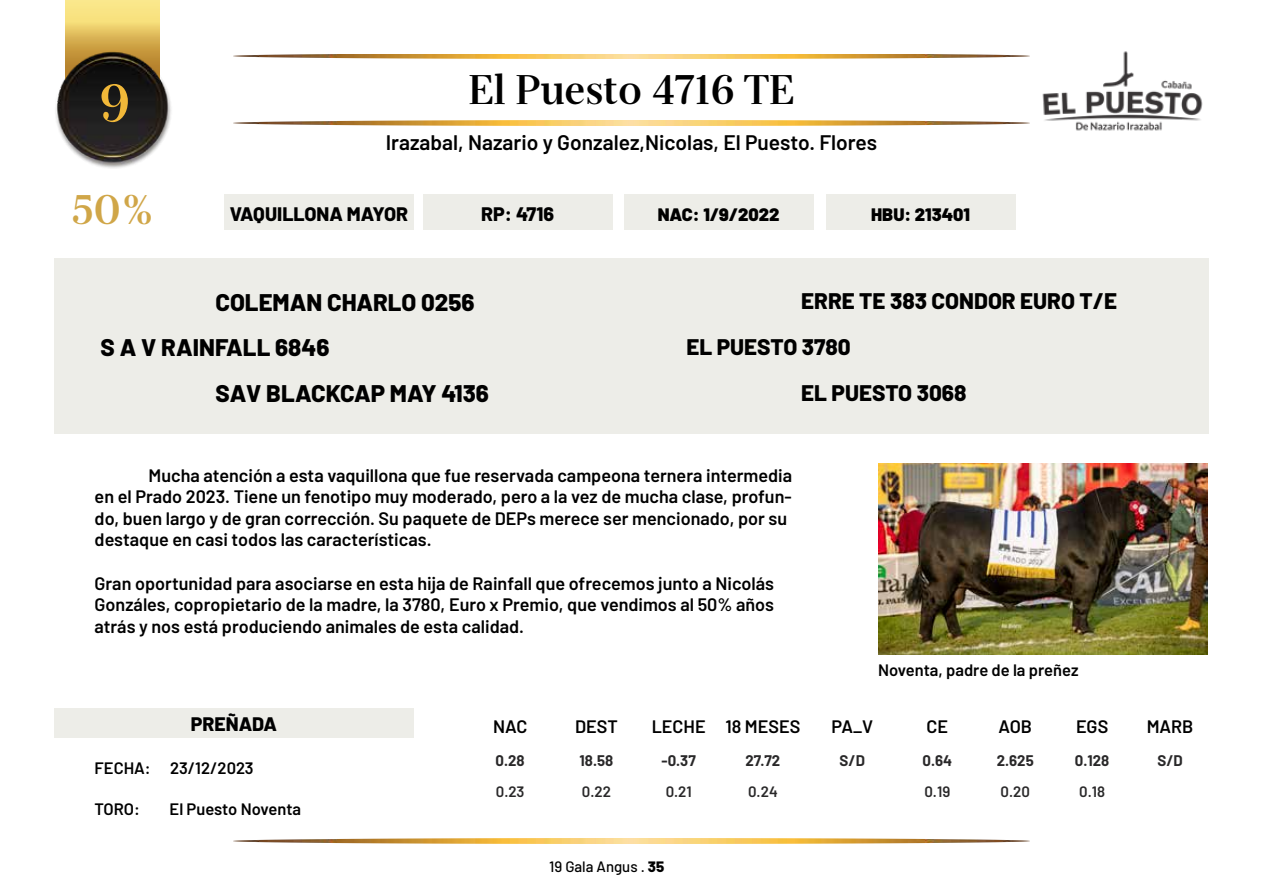
<style>
.page{position:relative;width:1263px;height:893px;background:#fff}
.page>*{position:absolute;margin:0;border:0;box-sizing:border-box;transform-origin:0 0}
.t1{font:700 52.5px "Serif 72 Beta";color:#f1b839}
.t2{font:700 40.5px "Serif 72 Beta";color:#000}
.t3{font:700 40.5px "Serif 72 Beta";color:#d0a648}
.t4{font:800 24px "Barlow";color:#000}
.t5{font:800 22.5px "Barlow";color:#000}
.t6{font:600 21px "Barlow";color:#000}
.t7{font:800 19.5px "Barlow";color:#000}
.t8{font:600 18px/21.6px "Barlow";color:#000}
.t9{font:900 18px "Barlow";color:#000}
.t10{font:600 16.5px "Barlow";color:#000}
.t11{font:700 15px "Barlow";color:#292829}
.t12{font:600 15px "Barlow";color:#292829}
.t13{font:500 15px "Barlow";color:#000}
.s1{font-weight:800}
</style>
<div class="page">
<img style="left:234px;top:839px;width:795px;height:4px">
<img style="left:65px;top:0;width:94px;height:50px">
<img style="left:55px;top:50px;width:116px;height:118px">
<img style="left:234px;top:54px;width:795px;height:4px">
<img style="left:234px;top:121px;width:795px;height:4px">
<div style="left:423px;top:194px;width:189px;height:35px;background:#edede8"></div>
<div style="left:54px;top:258px;width:1155px;height:176px;background:#edede8"></div>
<img style="left:878px;top:463px;width:330px;height:192px">
<div style="left:224px;top:194px;width:190px;height:35px;background:#edede8"></div>
<div style="left:826px;top:194px;width:189px;height:35px;background:#edede8"></div>
<div style="left:624px;top:194px;width:189px;height:35px;background:#edede8"></div>
<div style="left:54px;top:708px;width:360px;height:29px;background:#edede8"></div>
<img style="left:1042px;top:51px;width:161px;height:80px">
<h1 class="t1" style="left:100px;top:72px;width:32px">9</h1>
<h2 class="t3" style="left:72px;top:186px;width:84px">50%</h2>
<h2 class="t2" style="left:468px;top:65px;width:328px">El Puesto 4716 TE</h2>
<p class="t6" style="left:386px;top:127px;width:493px">Irazabal, Nazario y Gonzalez,Nicolas, El Puesto. Flores</p>
<p class="t7" style="left:230px;top:200px;width:180px">VAQUILLONA MAYOR</p>
<p class="t9" style="left:658px;top:201px;width:123px">NAC: 1/9/2022</p>
<p class="t9" style="left:871px;top:201px;width:100px">HBU: 213401</p>
<p class="t7" style="left:481px;top:200px;width:74px">RP: 4716</p>
<h3 class="t4" style="left:215px;top:284px;width:261px">COLEMAN CHARLO 0256</h3>
<h3 class="t4" style="left:101px;top:330px;width:230px">S A V RAINFALL 6846</h3>
<h3 class="t4" style="left:215px;top:376px;width:275px">SAV BLACKCAP MAY 4136</h3>
<p class="t5" style="left:801px;top:284px;width:317px">ERRE TE 383 CONDOR EURO T/E</p>
<p class="t5" style="left:686px;top:330px;width:166px">EL PUESTO 3780</p>
<p class="t5" style="left:801px;top:376px;width:167px">EL PUESTO 3068</p>
<p class="t8" style="left:95px;top:463px;width:699px;text-indent:54px">Mucha atención a esta vaquillona que fue reservada campeona ternera intermedia en el Prado 2023. Tiene un fenotipo muy moderado, pero a la vez de mucha clase, profun&shy;do, buen largo y de gran corrección. Su paquete de DEPs merece ser mencionado, por su destaque en casi todos las características.</p>
<p class="t8" style="left:95px;top:571px;width:681px;text-align:justify">Gran oportunidad para asociarse en esta hija de Rainfall que ofrecemos junto a Nicolás Gonzáles, copropietario de la madre, la 3780, Euro x Premio, que vendimos al 50% años atrás y nos está produciendo animales de esta calidad.</p>
<p class="t10" style="left:878px;top:658px;width:202px">Noventa, padre de la preñez</p>
<p class="t7" style="left:191px;top:709px;width:88px">PREÑADA</p>
<p class="t10" style="left:170px;top:756px;width:85px">23/12/2023</p>
<p class="t10" style="left:95px;top:756px;width:58px">FECHA:</p>
<p class="t10" style="left:95px;top:796px;width:47px">TORO:</p>
<p class="t10" style="left:170px;top:796px;width:133px">El Puesto Noventa</p>
<p class="t8" style="left:493px;top:714px;width:36px">NAC</p>
<p class="t8" style="left:575px;top:714px;width:44px">DEST</p>
<p class="t8" style="left:652px;top:714px;width:150px">LECHE 18 MESES</p>
<p class="t8" style="left:831px;top:714px;width:43px">PA_V</p>
<p class="t8" style="left:926px;top:714px;width:23px">CE</p>
<p class="t8" style="left:998px;top:714px;width:35px">AOB</p>
<p class="t8" style="left:1076px;top:714px;width:34px">EGS</p>
<p class="t8" style="left:1147px;top:714px;width:48px">MARB</p>
<p class="t11" style="left:496px;top:749px;width:31px">0.28</p>
<p class="t11" style="left:580px;top:749px;width:35px">18.58</p>
<p class="t11" style="left:661px;top:749px;width:36px">-0.37</p>
<p class="t11" style="left:745px;top:749px;width:36px">27.72</p>
<p class="t11" style="left:840px;top:749px;width:27px">S/D</p>
<p class="t11" style="left:922px;top:749px;width:31px">0.64</p>
<p class="t11" style="left:997px;top:749px;width:38px">2.625</p>
<p class="t11" style="left:1075px;top:749px;width:36px">0.128</p>
<p class="t11" style="left:1157px;top:749px;width:27px">S/D</p>
<p class="t12" style="left:496px;top:780px;width:30px">0.23</p>
<p class="t12" style="left:582px;top:780px;width:31px">0.22</p>
<p class="t12" style="left:666px;top:780px;width:28px">0.21</p>
<p class="t12" style="left:748px;top:780px;width:31px">0.24</p>
<p class="t12" style="left:924px;top:780px;width:27px">0.19</p>
<p class="t12" style="left:1000px;top:780px;width:31px">0.20</p>
<p class="t12" style="left:1079px;top:780px;width:27px">0.18</p>
<p class="t13" style="left:549px;top:856px;width:116px">19 Gala Angus . <span class="s1">35</span></p>
</div>
